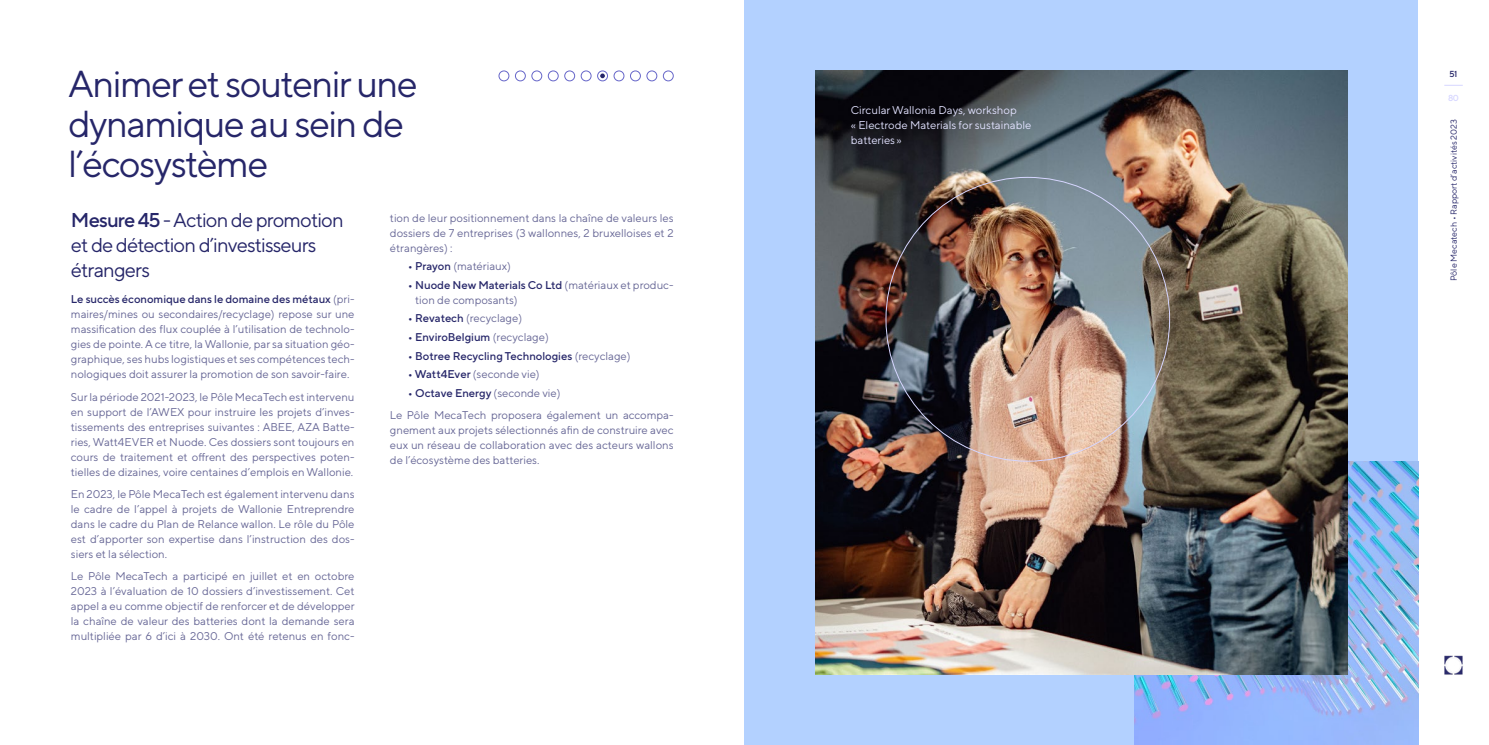
<style>
.page{position:relative;width:1489px;height:745px;background:#fff}
.page>*{position:absolute;margin:0;border:0;box-sizing:border-box;transform-origin:0 0}
.t1{font:37.5px/40px "TT Norms Pro";letter-spacing:-.04em;color:#262669}
.t2{font:20px/25px "TT Norms Pro";letter-spacing:-.04em;color:#262669}
.t3{font:11.25px/15px "TT Norms Pro";color:#676796;text-align:justify}
.t4{font:11.25px/15px "TT Norms Pro";color:#e2e2ff}
.t5{font:500 11.25px "TT Norms Pro";color:#262669}
.t6{font:8.75px "TT Norms Pro";color:#262669}
.t7{font:500 8.75px "TT Norms Pro";color:#262669}
.t8{font:500 8.75px "TT Norms Pro";color:#d6d6ff}
.s1{font-weight:500}
.s2{font-weight:500;color:#262669}
.s3{font-weight:400;color:#676796}
</style>
<div class="page">
<svg style="left:1444px;top:85px;width:18px;height:1px"></svg>
<img style="left:1444px;top:655px;width:19px;height:20px">
<div style="left:744px;top:0;width:673px;height:744px;background:#b3d1ff"></div>
<img style="left:1134px;top:461px;width:283px;height:283px">
<img style="left:815px;top:71px;width:531px;height:602px">
<div style="left:548px;top:71px;width:10px;height:10px;border:1px solid #6666c9;border-radius:50%"></div>
<div style="left:613px;top:71px;width:11px;height:10px;border:1px solid #6666c9;border-radius:50%"></div>
<div style="left:531px;top:71px;width:11px;height:10px;border:1px solid #6666c9;border-radius:50%"></div>
<div style="left:515px;top:71px;width:10px;height:10px;border:1px solid #6666c9;border-radius:50%"></div>
<div style="left:498px;top:71px;width:11px;height:10px;border:1px solid #6666c9;border-radius:50%"></div>
<div style="left:663px;top:71px;width:10px;height:10px;border:1px solid #6666c9;border-radius:50%"></div>
<div style="left:564px;top:71px;width:11px;height:10px;border:1px solid #6666c9;border-radius:50%"></div>
<div style="left:630px;top:71px;width:10px;height:10px;border:1px solid #6666c9;border-radius:50%"></div>
<div style="left:581px;top:71px;width:10px;height:10px;border:1px solid #6666c9;border-radius:50%"></div>
<div style="left:646px;top:71px;width:11px;height:10px;border:1px solid #6666c9;border-radius:50%"></div>
<div style="left:597px;top:71px;width:11px;height:10px;border:1px solid #6666c9;border-radius:50%"></div>
<svg style="left:600px;top:73px;width:5px;height:5px"></svg>
<h1 class="t1" style="left:68px;top:63px;width:351px">Animer et soutenir une dynamique au sein de l’écosystème</h1>
<h2 class="t2" style="left:71px;top:206px;width:274px"><span class="s1">Mesure 45</span> - Action de promotion et de détection d’investisseurs étrangers</h2>
<p class="t3" style="left:71px;top:291px;width:285px"><span class="s2">Le succès économique dans le domaine des métaux</span> (pri&shy;maires/mines ou secondaires/recyclage) repose sur une massification des flux couplée à l’utilisation de technolo&shy;gies de pointe. A ce titre, la Wallonie, par sa situation géo&shy;graphique, ses hubs logistiques et ses compétences tech&shy;nologiques doit assurer la promotion de son savoir-faire.</p>
<p class="t3" style="left:71px;top:388px;width:285px">Sur la période 2021-2023, le Pôle MecaTech est intervenu en support de l’AWEX pour instruire les projets d’inves&shy;tissements des entreprises suivantes : ABEE, AZA Batte&shy;ries, Watt4EVER et Nuode. Ces dossiers sont toujours en cours de traitement et offrent des perspectives poten&shy;tielles de dizaines, voire centaines d’emplois en Wallonie.</p>
<p class="t3" style="left:71px;top:485px;width:285px">En 2023, le Pôle MecaTech est également intervenu dans le cadre de l’appel à projets de Wallonie Entreprendre dans le cadre du Plan de Relance wallon. Le rôle du Pôle est d’apporter son expertise dans l’instruction des dos&shy;siers et la sélection.</p>
<p class="t3" style="left:71px;top:567px;width:285px">Le Pôle MecaTech a participé en juillet et en octobre 2023 à l’évaluation de 10 dossiers d’investissement. Cet appel a eu comme objectif de renforcer et de développer la chaîne de valeur des batteries dont la demande sera multipliée par 6 d’ici à 2030. Ont été retenus en fonc-</p>
<p class="t3" style="left:390px;top:210px;width:285px">tion de leur positionnement dans la chaîne de valeurs les dossiers de 7 entreprises (3 wallonnes, 2 bruxelloises et 2 étrangères) :</p>
<p class="t3" style="left:407px;top:258px;width:105px"><span class="s2">• Prayon</span> (matériaux)</p>
<p class="t3" style="left:415px;top:277px;width:260px;text-indent:-8px"><span class="s2">• Nuode New Materials Co Ltd</span> (matériaux et produc&shy;tion de composants)</p>
<p class="t3" style="left:407px;top:310px;width:116px"><span class="s2">• Revatech</span> (recyclage)</p>
<p class="t5" style="left:407px;top:329px;width:143px">• EnviroBelgium <span class="s3">(recyclage)</span></p>
<p class="t5" style="left:407px;top:348px;width:224px">• Botree Recycling Technologies <span class="s3">(recyclage)</span></p>
<p class="t3" style="left:407px;top:366px;width:133px"><span class="s2">• Watt4Ever</span> (seconde vie)</p>
<p class="t3" style="left:390px;top:381px;width:285px;line-height:22.1px;text-indent:18px"><span class="s2">• Octave Energy</span> (seconde vie)<br>Le Pôle MecaTech proposera également un accompa-</p>
<p class="t3" style="left:390px;top:421px;width:285px">gnement aux projets sélectionnés afin de construire avec eux un réseau de collaboration avec des acteurs wallons de l’écosystème des batteries.</p>
<p class="t4" style="left:850px;top:102px;width:182px">Circular Wallonia Days, workshop<br>« Electrode Materials for sustainable batteries »</p>
<p class="t7" style="left:1449px;top:68px;width:9px">51</p>
<p class="t8" style="left:1447px;top:93px;width:12px">80</p>
<p class="t6" style="left:1447px;top:281px;width:163px;rotate:-90deg">Pôle Mecatech • Rapport d’activités 2023</p>
</div>
